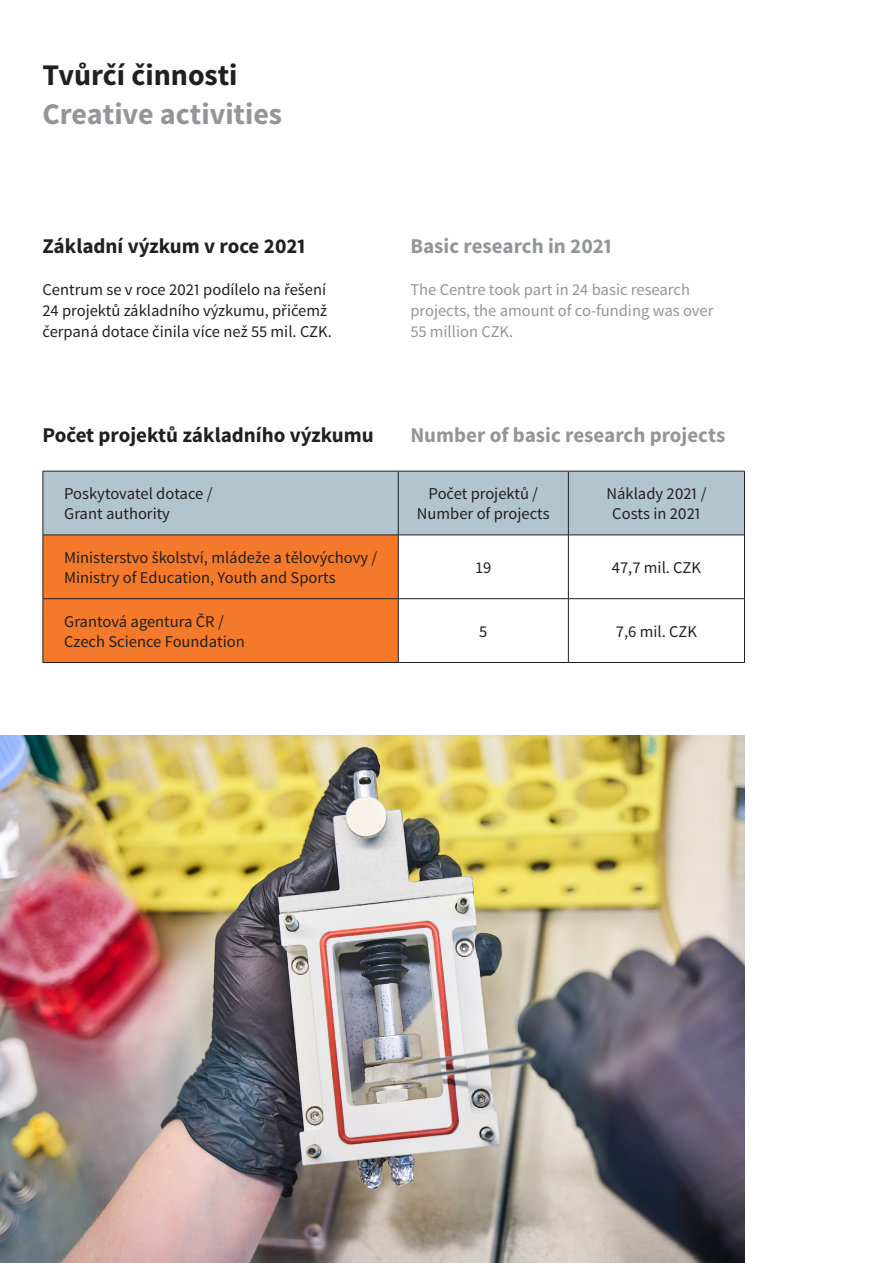
<style>
.page{position:relative;width:893px;height:1263px;background:#fff}
.page>*{position:absolute;margin:0;border:0;box-sizing:border-box;transform-origin:0 0}
.Headline_EN{font:700 30px "UTB Text";color:#939598}
.Headline_CZ{font:700 30px "UTB Text";color:#231f20}
.Body_text_CZ{font:700 21px "UTB Text";color:#231f20}
.Body_text_CZ-2{font:700 21px "UTB Text";color:#939598}
.Podtitul_CZ{font:700 21px "UTB Text";color:#231f20}
.Podtitul_EN{font:700 21px "UTB Text";color:#939598}
.Default{font:16.5px/19.8px "UTB Text";color:#231f20;text-align:center}
.Body_text_CZ-3{font:16.5px/21px "UTB Text";color:#231f20}
.Body_text_EN{font:16.5px/21px "UTB Text";color:#939598}
</style>
<div class="page">
<img style="left:0;top:736px;width:744px;height:527px">
<svg style="left:44px;top:472px;width:700px;height:190px"></svg>
<hr style="left:43px;top:471px;width:1px;height:64px;background:#231f20">
<hr style="left:744px;top:471px;width:1px;height:64px;background:#231f20">
<hr style="left:43px;top:535px;width:1px;height:64px;background:#231f20">
<hr style="left:744px;top:535px;width:1px;height:64px;background:#231f20">
<hr style="left:43px;top:599px;width:1px;height:63px;background:#231f20">
<hr style="left:744px;top:599px;width:1px;height:63px;background:#231f20">
<hr style="left:43px;top:471px;width:355px;height:1px;background:#231f20">
<hr style="left:398px;top:471px;width:170px;height:1px;background:#231f20">
<hr style="left:568px;top:471px;width:177px;height:1px;background:#231f20">
<hr style="left:43px;top:662px;width:355px;height:1px;background:#231f20">
<hr style="left:398px;top:662px;width:170px;height:1px;background:#231f20">
<hr style="left:568px;top:662px;width:177px;height:1px;background:#231f20">
<hr style="left:398px;top:471px;width:1px;height:64px;background:#231f20">
<hr style="left:568px;top:471px;width:1px;height:64px;background:#231f20">
<hr style="left:43px;top:535px;width:355px;height:1px;background:#231f20">
<hr style="left:398px;top:535px;width:170px;height:1px;background:#231f20">
<hr style="left:398px;top:535px;width:1px;height:63px;background:#231f20">
<hr style="left:568px;top:535px;width:176px;height:1px;background:#231f20">
<hr style="left:568px;top:535px;width:1px;height:63px;background:#231f20">
<hr style="left:43px;top:598px;width:355px;height:1px;background:#231f20">
<hr style="left:398px;top:598px;width:170px;height:1px;background:#231f20">
<hr style="left:398px;top:599px;width:1px;height:63px;background:#231f20">
<hr style="left:568px;top:598px;width:176px;height:1px;background:#231f20">
<hr style="left:568px;top:599px;width:1px;height:63px;background:#231f20">
<p class="Headline_CZ" style="left:43px;top:55px;width:197px">Tvůrčí činnosti</p>
<p class="Headline_EN" style="left:43px;top:94px;width:241px">Creative activities</p>
<p class="Podtitul_CZ" style="left:43px;top:232px;width:265px">Základní výzkum v roce 2021</p>
<p class="Body_text_CZ-3" style="left:43px;top:279px;width:291px">Centrum se v roce 2021 podílelo na řešení<br>24 projektů základního výzkumu, přičemž čerpaná dotace činila více než 55 mil. CZK.</p>
<p class="Podtitul_EN" style="left:410px;top:232px;width:203px">Basic research in 2021</p>
<p class="Body_text_EN" style="left:410px;top:279px;width:305px">The Centre took part in 24 basic research projects, the amount of co-funding was over<br>55 million CZK.</p>
<p class="Body_text_CZ" style="left:43px;top:421px;width:333px">Počet projektů základního výzkumu</p>
<p class="Body_text_CZ-2" style="left:410px;top:421px;width:317px">Number of basic research projects</p>
<p class="Default" style="left:64px;top:484px;width:150px">Poskytovatel dotace /</p>
<p class="Default" style="left:64px;top:504px;width:107px">Grant authority</p>
<p class="Default" style="left:64px;top:548px;width:315px">Ministerstvo školství, mládeže a tělovýchovy /</p>
<p class="Default" style="left:64px;top:568px;width:273px">Ministry of Education, Youth and Sports</p>
<p class="Default" style="left:64px;top:612px;width:161px">Grantová agentura ČR /</p>
<p class="Default" style="left:64px;top:632px;width:182px">Czech Science Foundation</p>
<p class="Default" style="left:429px;top:484px;width:111px">Počet projektů /</p>
<p class="Default" style="left:417px;top:504px;width:134px">Number of projects</p>
<p class="Default" style="left:606px;top:484px;width:102px">Náklady 2021 /<br>Costs in 2021</p>
<p class="Default" style="left:475px;top:558px;width:18px">19</p>
<p class="Default" style="left:612px;top:558px;width:91px">47,7 mil. CZK</p>
<p class="Default" style="left:479px;top:622px;width:10px">5</p>
<p class="Default" style="left:616px;top:622px;width:82px">7,6 mil. CZK</p>
</div>
